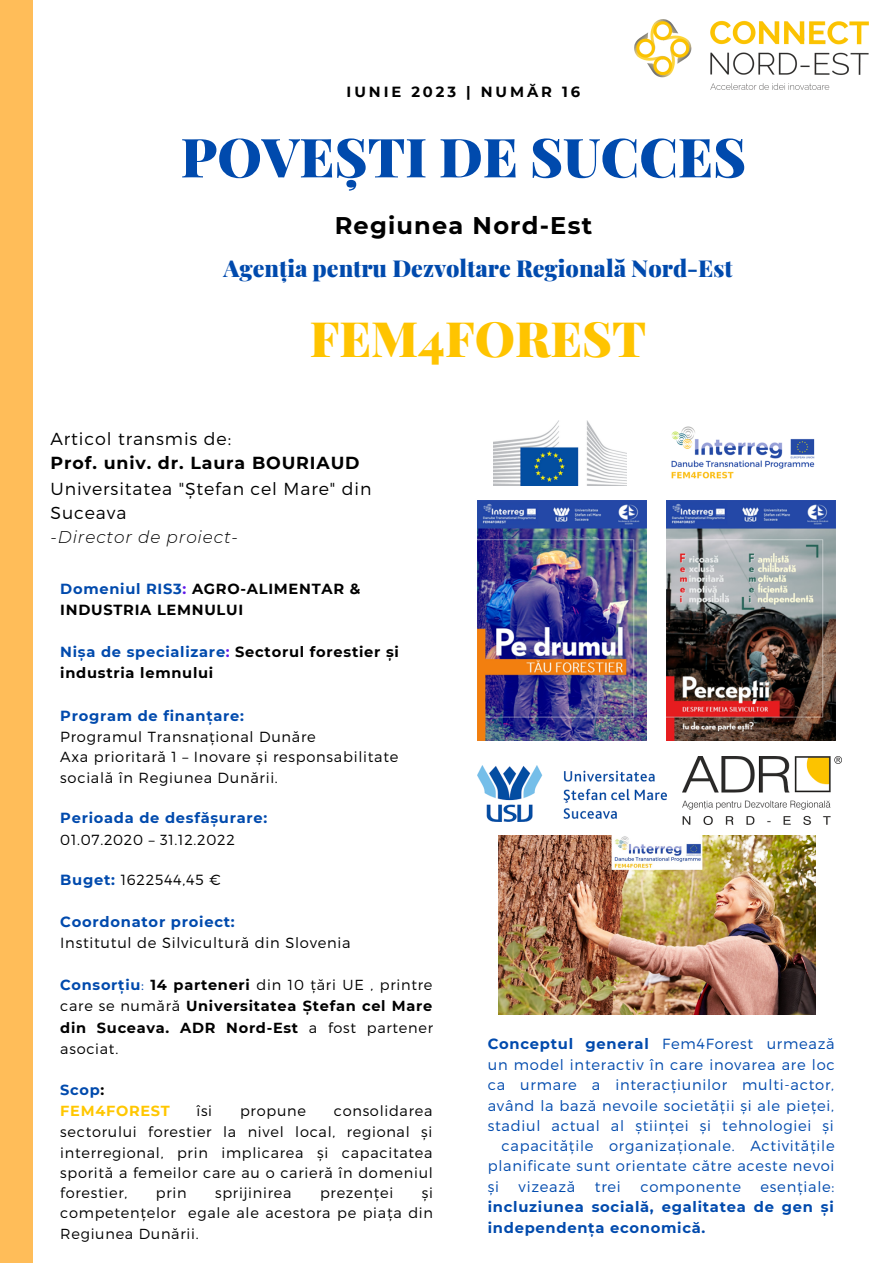
<style>
.page{position:relative;width:893px;height:1264px;background:#fff}
.page>*{position:absolute;margin:0;border:0;box-sizing:border-box;transform-origin:0 0}
.t1{font:900 54px "Playfair Display";color:#004aad}
.t2{font:900 48.75px "Playfair Display";color:#ffc400}
.t3{font:700 24.15px "Montserrat";letter-spacing:.05em;color:#000}
.t4{font:900 23.4px "Playfair Display";color:#004aad}
.t5{font:300 17.4px/24.6px "Montserrat";letter-spacing:.05em;color:#000}
.t6{font:700 17.4px "Montserrat";letter-spacing:.05em;color:#000}
.t7{font:italic 300 16.95px "Montserrat";letter-spacing:.05em;color:#000}
.t8{font:300 14.7px "Montserrat";letter-spacing:.05em;color:#004aad}
.t9{font:700 14.7px/20.9px "Montserrat";letter-spacing:.05em;color:#004aad;text-align:justify}
.t10{font:300 14.7px "Montserrat";letter-spacing:.05em;color:#000}
.t11{font:700 14.7px "Montserrat";letter-spacing:.2em;color:#000}
.t12{font:300 14.55px/20.5px "Montserrat";letter-spacing:.05em;color:#000;text-align:justify}
.t13{font:700 14.55px/21.3px "Montserrat";letter-spacing:.05em;color:#000}
.t14{font:700 14.55px "Montserrat";letter-spacing:.05em;color:#004aad}
.t15{font:700 14.55px "Montserrat";letter-spacing:.05em;color:#ffc700}
.s1{color:#004aad}
.s2{color:#5e17eb}
.s3{font-weight:700;color:#004aad}
.s4{font-weight:300;color:#004aad}
.s5{font-weight:300}
.s6{color:#000}
.s7{font-weight:700}
</style>
<div class="page">
<div style="left:0;top:0;width:33px;height:1262px;background:#ffbd59"></div>
<img style="left:634px;top:19px;width:234px;height:70px">
<img style="left:493px;top:420px;width:133px;height:65px">
<img style="left:682px;top:756px;width:159px;height:68px">
<img style="left:671px;top:426px;width:144px;height:53px">
<img style="left:478px;top:501px;width:168px;height:239px">
<img style="left:666px;top:501px;width:169px;height:239px">
<img style="left:478px;top:765px;width:188px;height:56px">
<img style="left:499px;top:835px;width:316px;height:179px">
<p class="t11" style="left:346px;top:82px;width:235px">IUNIE 2023 | NUMĂR 16</p>
<p class="t1" style="left:181px;top:119px;width:567px">POVEȘTI DE SUCCES</p>
<p class="t3" style="left:334px;top:211px;width:259px">Regiunea Nord-Est</p>
<p class="t4" style="left:223px;top:252px;width:510px">Agenția pentru Dezvoltare Regională Nord-Est</p>
<p class="t2" style="left:310px;top:304px;width:338px">FEM4FOREST</p>
<p class="t5" style="left:51px;top:425px;width:182px">Articol transmis de:</p>
<p class="t6" style="left:51px;top:452px;width:310px">Prof. univ. dr. Laura BOURIAUD</p>
<p class="t5" style="left:51px;top:475px;width:322px">Universitatea "Ștefan cel Mare" din<br>Suceava</p>
<p class="t7" style="left:51px;top:526px;width:189px">-Director de proiect-</p>
<p class="t13" style="left:60px;top:578px;width:301px"><span class="s1">Domeniul RIS3</span><span class="s2">:</span> AGRO-ALIMENTAR &amp;</p>
<p class="t13" style="left:60px;top:599px;width:184px">INDUSTRIA LEMNULUI</p>
<p class="t13" style="left:60px;top:641px;width:340px"><span class="s1">Nișa de specializare</span><span class="s2">:</span> Sectorul forestier și industria lemnului</p>
<p class="t14" style="left:60px;top:706px;width:185px">Program de finanțare:</p>
<p class="t12" style="left:60px;top:726px;width:257px">Programul Transnațional Dunăre</p>
<p class="t12" style="left:60px;top:746px;width:339px">Axa prioritară 1 – Inovare și responsabilitate socială în Regiunea Dunării.</p>
<p class="t14" style="left:60px;top:809px;width:208px">Perioada de desfășurare:</p>
<p class="t12" style="left:60px;top:828px;width:176px">01.07.2020 – 31.12.2022</p>
<p class="t10" style="left:60px;top:870px;width:162px"><span class="s3">Buget:</span> 1622544,45 €</p>
<p class="t9" style="left:60px;top:911px;width:176px">Coordonator proiect:</p>
<p class="t10" style="left:60px;top:933px;width:292px">Institutul de Silvicultură din Slovenia</p>
<p class="t13" style="left:60px;top:974px;width:374px;text-align:justify"><span class="s1">Consorțiu</span><span class="s4">:</span> 14 parteneri <span class="s5">din 10 țări UE , printre care se numără</span> Universitatea Ștefan cel Mare din Suceava. ADR Nord-Est <span class="s5">a fost partener asociat.</span></p>
<p class="t14" style="left:60px;top:1080px;width:46px">Scop<span class="s6">:</span></p>
<p class="t15" style="left:60px;top:1101px;width:111px">FEM4FOREST</p>
<p class="t12" style="left:196px;top:1099px;width:17px">îsi</p>
<p class="t12" style="left:240px;top:1099px;width:67px">propune</p>
<p class="t12" style="left:60px;top:1099px;width:374px;text-indent:273px">consolidarea sectorului forestier la nivel local, regional și interregional, prin implicarea și capacitatea sporită a femeilor care au o carieră în domeniul forestier,</p>
<p class="t12" style="left:156px;top:1181px;width:32px">prin</p>
<p class="t12" style="left:215px;top:1181px;width:78px">sprijinirea</p>
<p class="t12" style="left:320px;top:1181px;width:75px">prezenței</p>
<p class="t12" style="left:60px;top:1181px;width:374px;text-indent:361px">și competențelor egale ale acestora pe piața din Regiunea Dunării.</p>
<p class="t8" style="left:487px;top:1033px;width:348px"><span class="s7">Conceptul general</span> Fem4Forest urmează</p>
<p class="t8" style="left:487px;top:1055px;width:348px">un model interactiv în care inovarea are loc</p>
<p class="t8" style="left:487px;top:1075px;width:348px">ca urmare a interacțiunilor multi-actor,</p>
<p class="t8" style="left:487px;top:1095px;width:348px">având la bază nevoile societății și ale pieței,</p>
<p class="t8" style="left:487px;top:1116px;width:347px">stadiul actual al științei și tehnologiei și</p>
<p class="t8" style="left:501px;top:1136px;width:335px">capacitățile organizaționale. Activitățile</p>
<p class="t8" style="left:487px;top:1156px;width:348px">planificate sunt orientate către aceste nevoi</p>
<p class="t8" style="left:487px;top:1176px;width:13px">și</p>
<p class="t8" style="left:518px;top:1176px;width:58px">vizează</p>
<p class="t8" style="left:595px;top:1176px;width:27px">trei</p>
<p class="t8" style="left:640px;top:1176px;width:102px">componente</p>
<p class="t9" style="left:487px;top:1175px;width:348px;text-indent:273px"><span class="s5">esențiale: </span>incluziunea socială, egalitatea de gen și independența economică.</p>
</div>
